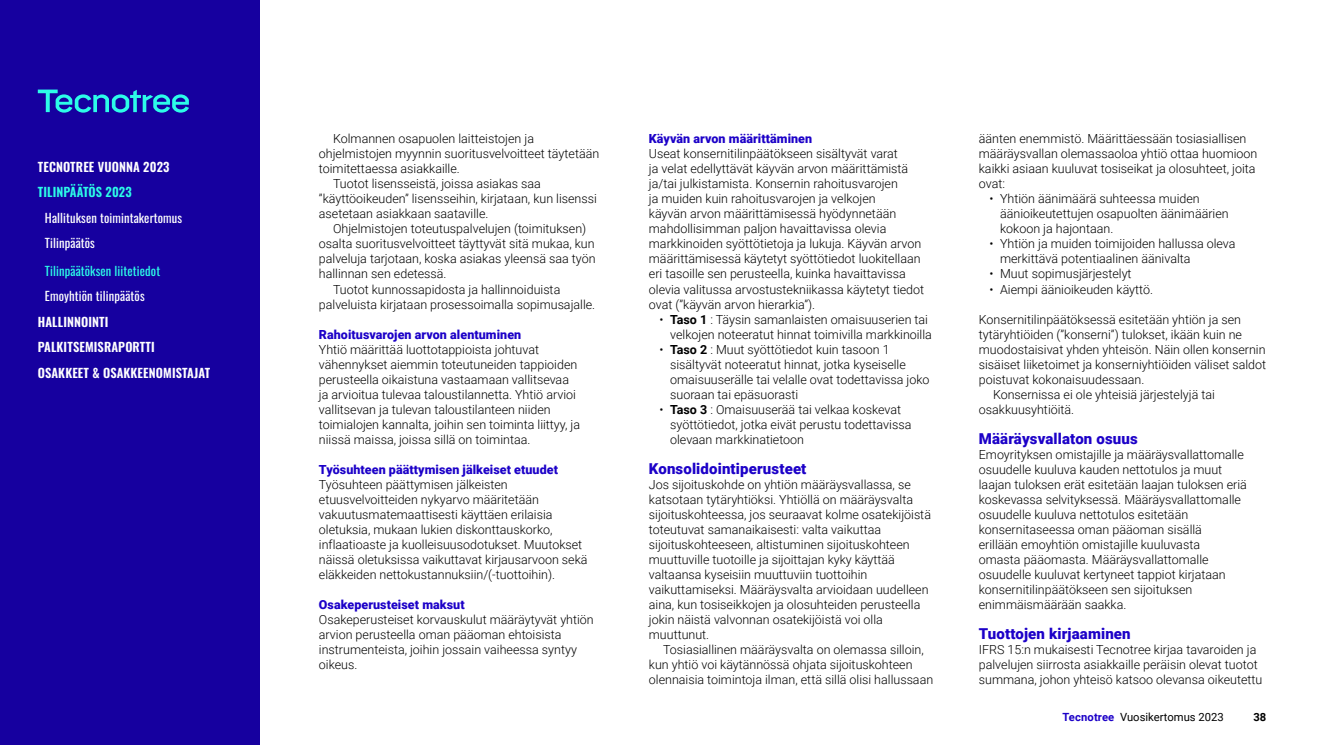
<style>
.page{position:relative;width:1323px;height:745px;background:#fff}
.page>*{position:absolute;margin:0;border:0;box-sizing:border-box;transform-origin:0 0}
.t1{font:900 15px "Roboto";letter-spacing:.01em;color:#1c00c8}
.Body1{font:300 12.5px/15px "Roboto";color:#000}
.Body2_indent{font:300 12.5px/15px "Roboto";color:#000}
.t2{font:900 12.5px "Roboto";letter-spacing:.005em;color:#1c00c8}
.t3{font:600 12.5px/25.5px "Oswald";letter-spacing:.01em;color:#fff}
.t4{font:12.5px/25.5px "Oswald";letter-spacing:.01em;color:#fff}
.t5{font:12.5px "Oswald";letter-spacing:.01em;color:#2cfce8}
.t6{font:600 12.5px "Oswald";letter-spacing:.01em;color:#2cfce8}
.t7{font:11.25px "Roboto";color:#000}
.t8{font:700 11.25px "Roboto";color:#000}
.s1{font-weight:700}
.s2{font-weight:700;color:#1c00c8}
</style>
<div class="page">
<div style="left:0;top:0;width:260px;height:744px;background:#16009f"></div>
<svg style="left:38px;top:89px;width:151px;height:24px"></svg>
<p class="t3" style="left:38px;top:154px;width:133px">TECNOTREE VUONNA 2023</p>
<p class="t6" style="left:38px;top:185px;width:95px">TILINPÄÄTÖS 2023</p>
<p class="t4" style="left:45px;top:204px;width:139px">Hallituksen toimintakertomus<br>Tilinpäätös</p>
<p class="t5" style="left:45px;top:259px;width:117px">Tilinpäätöksen liitetiedot</p>
<p class="t4" style="left:45px;top:282px;width:101px">Emoyhtiön tilinpäätös</p>
<p class="t3" style="left:38px;top:309px;width:174px">HALLINNOINTI<br>PALKITSEMISRAPORTTI<br>OSAKKEET &amp; OSAKKEENOMISTAJAT</p>
<p class="Body2_indent" style="left:319px;top:131px;width:282px;text-indent:14px">Kolmannen osapuolen laitteistojen ja ohjelmistojen myynnin suoritusvelvoitteet täytetään toimitettaessa asiakkaille.</p>
<p class="Body2_indent" style="left:319px;top:176px;width:279px;text-indent:14px">Tuotot lisensseistä, joissa asiakas saa ”käyttöoikeuden” lisensseihin, kirjataan, kun lisenssi asetetaan asiakkaan saataville.</p>
<p class="Body2_indent" style="left:319px;top:221px;width:278px;text-indent:14px">Ohjelmistojen toteutuspalvelujen (toimituksen) osalta suoritusvelvoitteet täyttyvät sitä mukaa, kun palveluja tarjotaan, koska asiakas yleensä saa työn hallinnan sen edetessä.</p>
<p class="Body2_indent" style="left:319px;top:281px;width:278px;text-indent:14px">Tuotot kunnossapidosta ja hallinnoiduista palveluista kirjataan prosessoimalla sopimusajalle.</p>
<h4 class="t2" style="left:319px;top:325px;width:204px">Rahoitusvarojen arvon alentuminen</h4>
<p class="Body1" style="left:319px;top:341px;width:263px">Yhtiö määrittää luottotappioista johtuvat vähennykset aiemmin toteutuneiden tappioiden perusteella oikaistuna vastaamaan vallitsevaa ja arvioitua tulevaa taloustilannetta. Yhtiö arvioi vallitsevan ja tulevan taloustilanteen niiden toimialojen kannalta, joihin sen toiminta liittyy, ja niissä maissa, joissa sillä on toimintaa.</p>
<h4 class="t2" style="left:319px;top:460px;width:241px">Työsuhteen päättymisen jälkeiset etuudet</h4>
<p class="Body1" style="left:319px;top:476px;width:270px">Työsuhteen päättymisen jälkeisten etuusvelvoitteiden nykyarvo määritetään vakuutusmatemaattisesti käyttäen erilaisia oletuksia, mukaan lukien diskonttauskorko, inflaatioaste ja kuolleisuusodotukset. Muutokset näissä oletuksissa vaikuttavat kirjausarvoon sekä eläkkeiden nettokustannuksiin/(-tuottoihin).</p>
<h4 class="t2" style="left:319px;top:595px;width:147px">Osakeperusteiset maksut</h4>
<p class="Body1" style="left:319px;top:611px;width:276px">Osakeperusteiset korvauskulut määräytyvät yhtiön arvion perusteella oman pääoman ehtoisista instrumenteista, joihin jossain vaiheessa syntyy oikeus.</p>
<h4 class="t2" style="left:649px;top:130px;width:165px">Käyvän arvon määrittäminen</h4>
<p class="Body1" style="left:649px;top:146px;width:277px">Useat konsernitilinpäätökseen sisältyvät varat<br>ja velat edellyttävät käyvän arvon määrittämistä ja/tai julkistamista. Konsernin rahoitusvarojen<br>ja muiden kuin rahoitusvarojen ja velkojen<br>käyvän arvon määrittämisessä hyödynnetään mahdollisimman paljon havaittavissa olevia markkinoiden syöttötietoja ja lukuja. Käyvän arvon määrittämisessä käytetyt syöttötiedot luokitellaan eri tasoille sen perusteella, kuinka havaittavissa olevia valitussa arvostustekniikassa käytetyt tiedot ovat (”käyvän arvon hierarkia”).</p>
<p class="Body1" style="left:670px;top:311px;width:263px;text-indent:-11px">• <span class="s1">Taso 1</span> : Täysin samanlaisten omaisuuserien tai velkojen noteeratut hinnat toimivilla markkinoilla</p>
<p class="Body1" style="left:670px;top:341px;width:261px;text-indent:-11px">• <span class="s1">Taso 2</span> : Muut syöttötiedot kuin tasoon 1 sisältyvät noteeratut hinnat, jotka kyseiselle omaisuuserälle tai velalle ovat todettavissa joko suoraan tai epäsuorasti</p>
<p class="Body1" style="left:670px;top:401px;width:243px;text-indent:-11px">• <span class="s1">Taso 3</span> : Omaisuuserää tai velkaa koskevat syöttötiedot, jotka eivät perustu todettavissa olevaan markkinatietoon</p>
<h3 class="t1" style="left:649px;top:457px;width:159px">Konsolidointiperusteet</h3>
<p class="Body1" style="left:649px;top:476px;width:284px">Jos sijoituskohde on yhtiön määräysvallassa, se katsotaan tytäryhtiöksi. Yhtiöllä on määräysvalta sijoituskohteessa, jos seuraavat kolme osatekijöistä toteutuvat samanaikaisesti: valta vaikuttaa sijoituskohteeseen, altistuminen sijoituskohteen muuttuville tuotoille ja sijoittajan kyky käyttää valtaansa kyseisiin muuttuviin tuottoihin vaikuttamiseksi. Määräysvalta arvioidaan uudelleen aina, kun tosiseikkojen ja olosuhteiden perusteella jokin näistä valvonnan osatekijöistä voi olla muuttunut.</p>
<p class="Body2_indent" style="left:649px;top:641px;width:286px;text-indent:14px">Tosiasiallinen määräysvalta on olemassa silloin, kun yhtiö voi käytännössä ohjata sijoituskohteen olennaisia toimintoja ilman, että sillä olisi hallussaan</p>
<p class="Body2_indent" style="left:979px;top:131px;width:280px">äänten enemmistö. Määrittäessään tosiasiallisen määräysvallan olemassaoloa yhtiö ottaa huomioon kaikki asiaan kuuluvat tosiseikat ja olosuhteet, joita ovat:</p>
<p class="Body1" style="left:1000px;top:191px;width:230px;text-indent:-11px">• Yhtiön äänimäärä suhteessa muiden äänioikeutettujen osapuolten äänimäärien kokoon ja hajontaan.</p>
<p class="Body1" style="left:1000px;top:236px;width:237px;text-indent:-11px">• Yhtiön ja muiden toimijoiden hallussa oleva merkittävä potentiaalinen äänivalta</p>
<p class="Body1" style="left:989px;top:266px;width:144px">• Muut sopimusjärjestelyt</p>
<p class="Body1" style="left:989px;top:281px;width:165px">• Aiempi äänioikeuden käyttö.</p>
<p class="Body1" style="left:979px;top:311px;width:289px">Konsernitilinpäätöksessä esitetään yhtiön ja sen tytäryhtiöiden (”konserni”) tulokset, ikään kuin ne muodostaisivat yhden yhteisön. Näin ollen konsernin sisäiset liiketoimet ja konserniyhtiöiden väliset saldot poistuvat kokonaisuudessaan.</p>
<p class="Body2_indent" style="left:979px;top:386px;width:238px;text-indent:14px">Konsernissa ei ole yhteisiä järjestelyjä tai osakkuusyhtiöitä.</p>
<h3 class="t1" style="left:979px;top:427px;width:160px">Määräysvallaton osuus</h3>
<p class="Body1" style="left:979px;top:446px;width:269px">Emoyrityksen omistajille ja määräysvallattomalle osuudelle kuuluva kauden nettotulos ja muut laajan tuloksen erät esitetään laajan tuloksen eriä koskevassa selvityksessä. Määräysvallattomalle osuudelle kuuluva nettotulos esitetään konsernitaseessa oman pääoman sisällä<br>erillään emoyhtiön omistajille kuuluvasta<br>omasta pääomasta. Määräysvallattomalle osuudelle kuuluvat kertyneet tappiot kirjataan konsernitilinpäätökseen sen sijoituksen enimmäismäärään saakka.</p>
<h3 class="t1" style="left:979px;top:622px;width:153px">Tuottojen kirjaaminen</h3>
<p class="Body1" style="left:979px;top:641px;width:285px">IFRS 15:n mukaisesti Tecnotree kirjaa tavaroiden ja palvelujen siirrosta asiakkaille peräisin olevat tuotot summana, johon yhteisö katsoo olevansa oikeutettu</p>
<p class="t7" style="left:1062px;top:708px;width:163px"><span class="s2">Tecnotree</span> Vuosikertomus 2023</p>
<p class="t8" style="left:1253px;top:708px;width:14px">38</p>
</div>
